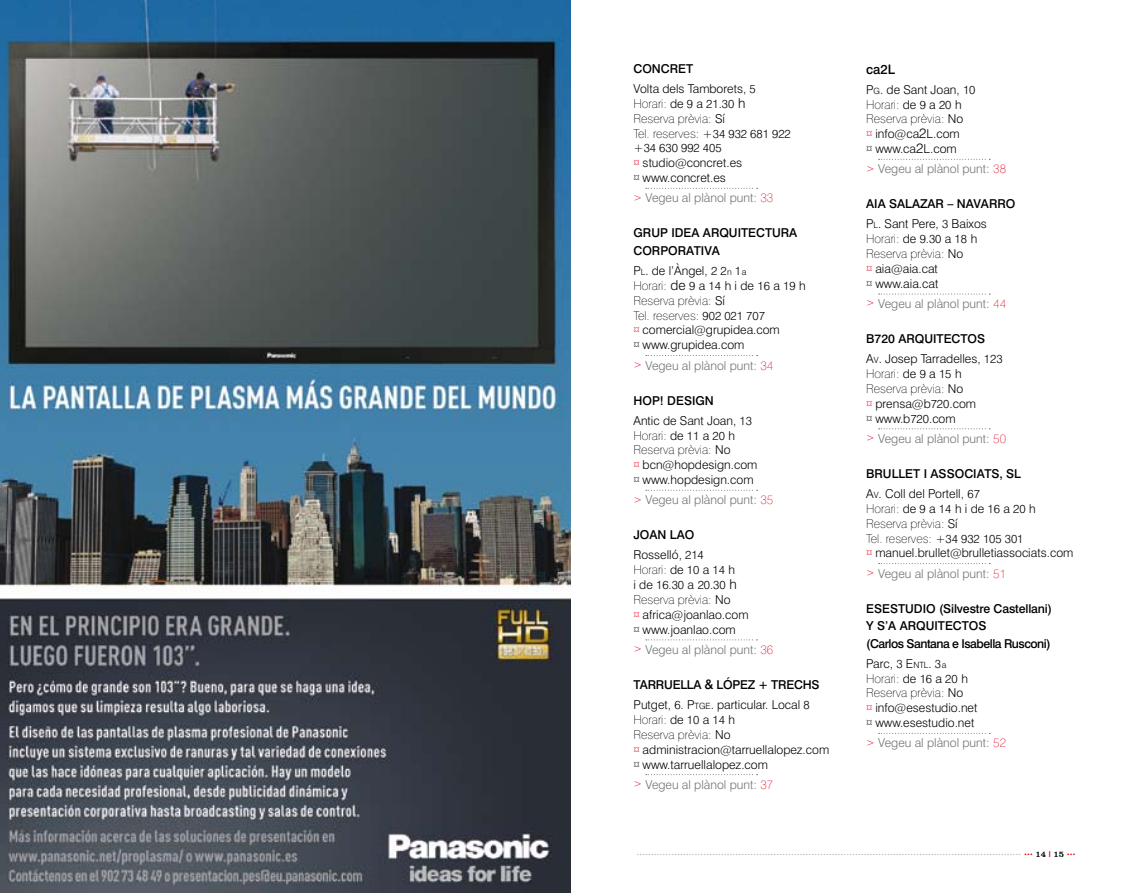
<style>
.page{position:relative;width:1141px;height:893px;background:#fff}
.page>*{position:absolute;margin:0;border:0;box-sizing:border-box;transform-origin:0 0}
.t1{font:500 13.12px "Swiss 721 BT";color:#000}
.t2{font:300 12.25px/14.9px "Swiss 721 BT";color:#000}
.t3{font:300 12.25px "Swiss 721 BT";color:#707173}
.t4{font:500 12.25px "Swiss 721 BT";letter-spacing:-.01em;color:#000}
.t5{font:100 12.25px/14.9px "Swiss 721 BT";color:#000}
.t6{font:500 12.25px/17.5px "Swiss 721 BT";letter-spacing:-.04em;color:#000}
.t7{font:300 11.72px "Swiss 721 BT";color:#000}
.t8{font:8.75px "Clarendon";color:#b1b2b4}
.s1{font-weight:500}
.s2{font-size:11.72px}
.s3{font-weight:300}
.s4{font-weight:300;font-size:11.72px}
.s5{font-weight:300;font-size:13.65px}
.s6{font-size:12.25px}
.s7{font-size:10.5px;color:#e2001a}
.s8{font-size:10.5px}
.s9{font-weight:100;color:#e2001a}
.s10{font-size:8.58px}
.s11{font-size:8.75px}
.s12{font-weight:100}
.s13{font-size:13.65px}
.s14{font-weight:500;font-size:13.12px}
.s15{font-family:"Clarendon BT";font-weight:900;color:#e2001a}
.s16{color:#000}
.s17{font-weight:700;color:#e2001a}
</style>
<div class="page">
<svg style="left:646px;top:188px;width:111px;height:1px"></svg>
<svg style="left:646px;top:355px;width:111px;height:1px"></svg>
<svg style="left:646px;top:490px;width:111px;height:1px"></svg>
<svg style="left:646px;top:639px;width:111px;height:1px"></svg>
<svg style="left:646px;top:774px;width:111px;height:1px"></svg>
<svg style="left:879px;top:159px;width:111px;height:1px"></svg>
<svg style="left:879px;top:294px;width:111px;height:1px"></svg>
<svg style="left:879px;top:428px;width:111px;height:1px"></svg>
<svg style="left:879px;top:563px;width:111px;height:1px"></svg>
<svg style="left:879px;top:733px;width:111px;height:1px"></svg>
<img style="left:0;top:0;width:570px;height:893px">
<p class="t4" style="left:633px;top:61px;width:19px">CONC</p>
<p class="t2" style="left:633px;top:58px;width:124px;line-height:20.1px;text-indent:36px"><span class="s1">RET<br></span>Volta dels Tamborets, <span class="s2">5</span></p>
<p class="t5" style="left:633px;top:96px;width:159px">Horari: <span class="s3">de</span> <span class="s4">9</span> <span class="s3">a</span> <span class="s4">21.30</span> <span class="s5">h<br></span>Reserva prèvia: <span class="s3">Sí<br></span>Tel. reserves: <span class="s3">+</span><span class="s4">34 932 681 922</span></p>
<p class="t7" style="left:633px;top:141px;width:90px"><span class="s6">+</span>34 630 992 405</p>
<p class="t2" style="left:633px;top:155px;width:110px"><span class="s7">¤</span> studio<span class="s2">@</span>concret.es <span class="s8">¤</span> www.concret.es</p>
<p class="t3" style="left:633px;top:191px;width:141px"><span class="s7">&gt;</span> Vegeu al plànol punt: <span class="s9">33</span></p>
<p class="t4" style="left:633px;top:226px;width:104px">GRUP IDEA ARQUITECTU</p>
<p class="t4" style="left:781px;top:226px;width:17px">RA</p>
<p class="t2" style="left:633px;top:240px;width:114px;line-height:20.1px"><span class="s1">CORPORATIVA<br></span>P<span class="s10">l</span>. de l’Àngel, <span class="s2">2 2</span><span class="s11">n</span> <span class="s2">1</span><span class="s11">a</span></p>
<p class="t2" style="left:633px;top:278px;width:174px"><span class="s12">Horari:</span> <span class="s13">de</span> <span class="s2">9</span> a <span class="s2">14</span> h i de <span class="s2">16</span> a <span class="s2">19</span> h<br><span class="s12">Reserva prèvia:</span> Sí<br><span class="s12">Tel. reserves:</span> <span class="s2">902 021 707<br></span><span class="s7">¤</span> comercial<span class="s2">@</span>grupidea.com<br><span class="s8">¤</span> www.grupidea.com</p>
<p class="t3" style="left:633px;top:358px;width:141px"><span class="s7">&gt;</span> Vegeu al plànol punt: <span class="s9">34</span></p>
<p class="t4" style="left:633px;top:393px;width:10px">HOP</p>
<p class="t2" style="left:633px;top:390px;width:120px;line-height:20.1px;text-indent:26px"><span class="s1">! DESIGN<br></span>Antic de Sant Joan, <span class="s2">13</span></p>
<p class="t2" style="left:633px;top:428px;width:125px"><span class="s12">Horari:</span> de <span class="s2">11</span> a <span class="s2">20</span> h<br><span class="s12">Reserva prèvia:</span> No<br><span class="s7">¤</span> bcn<span class="s2">@</span>hopdesign.com <span class="s8">¤</span> www.hopdesign.com</p>
<p class="t3" style="left:633px;top:492px;width:141px"><span class="s7">&gt;</span> Vegeu al plànol punt: <span class="s9">35</span></p>
<p class="t4" style="left:633px;top:527px;width:16px">JOAN</p>
<p class="t2" style="left:633px;top:525px;width:72px;line-height:20.1px;text-indent:36px"><span class="s1">LAO<br></span>Rosselló, <span class="s2">214</span></p>
<p class="t5" style="left:633px;top:562px;width:103px">Horari: <span class="s3">de</span> <span class="s4">10</span> <span class="s3">a</span> <span class="s4">14</span> <span class="s3">h</span></p>
<p class="t7" style="left:633px;top:578px;width:105px"><span class="s6">i de</span> 16.30 <span class="s6">a</span> 20.30 <span class="s13">h</span></p>
<p class="t2" style="left:633px;top:592px;width:117px"><span class="s12">Reserva prèvia:</span> No<br><span class="s7">¤</span> africa<span class="s2">@</span>joanlao.com <span class="s8">¤</span> www.joanlao.com</p>
<p class="t3" style="left:633px;top:642px;width:141px"><span class="s7">&gt;</span> Vegeu al plànol punt: <span class="s9">36</span></p>
<p class="t4" style="left:633px;top:677px;width:39px">TARRUELLA</p>
<p class="t2" style="left:633px;top:674px;width:186px;line-height:20.1px;text-indent:71px"><span class="s14">&amp;</span> <span class="s1">LÓPEZ + TRECHS<br></span>Putget, <span class="s2">6</span>. P<span class="s10">tge</span>. particular. Local <span class="s2">8</span></p>
<p class="t2" style="left:633px;top:712px;width:197px"><span class="s12">Horari:</span> de <span class="s2">10</span> a <span class="s2">14</span> h<br><span class="s12">Reserva prèvia:</span> No<br><span class="s7">¤</span> administracion<span class="s2">@</span>tarruellalopez.com <span class="s8">¤</span> www.tarruellalopez.com</p>
<p class="t3" style="left:633px;top:777px;width:141px"><span class="s7">&gt;</span> Vegeu al plànol punt: <span class="s9">37</span></p>
<p class="t1" style="left:866px;top:61px;width:30px">CA2L</p>
<p class="t2" style="left:866px;top:82px;width:111px">P<span class="s10">g</span>. de Sant Joan, <span class="s2">10<br></span><span class="s12">Horari:</span> de <span class="s2">9</span> a <span class="s2">20</span> h<br><span class="s12">Reserva prèvia:</span> No<br><span class="s7">¤</span> info<span class="s2">@</span>ca<span class="s13">2</span>L.com<br><span class="s8">¤</span> www.ca<span class="s13">2</span>L.com</p>
<p class="t3" style="left:866px;top:161px;width:141px"><span class="s7">&gt;</span> Vegeu al plànol punt: <span class="s9">38</span></p>
<p class="t4" style="left:866px;top:196px;width:109px">AIA SALAZAR – NAVA</p>
<p class="t4" style="left:989px;top:196px;width:26px">RRO</p>
<p class="t2" style="left:866px;top:217px;width:122px">P<span class="s10">l</span>. Sant Pere, <span class="s2">3</span> Baixos<br><span class="s12">Horari:</span> de <span class="s2">9.30</span> a <span class="s2">18</span> h<br><span class="s12">Reserva prèvia:</span> No<br><span class="s7">¤</span> aia<span class="s2">@</span>aia.cat<br><span class="s8">¤</span> www.aia.cat</p>
<p class="t3" style="left:866px;top:296px;width:141px"><span class="s7">&gt;</span> Vegeu al plànol punt: <span class="s9">44</span></p>
<p class="t2" style="left:866px;top:329px;width:138px;line-height:20.1px"><span class="s1">B720 ARQUITECTOS<br></span>A<span class="s10">v</span>. Josep Tarradelles, <span class="s2">123</span></p>
<p class="t2" style="left:866px;top:366px;width:111px"><span class="s12">Horari:</span> de <span class="s2">9</span> a <span class="s2">15</span> h<br><span class="s12">Reserva prèvia:</span> No<br><span class="s7">¤</span> prensa<span class="s2">@</span>b<span class="s2">720</span>.com <span class="s8">¤</span> www.b<span class="s2">720</span>.com</p>
<p class="t3" style="left:866px;top:431px;width:141px"><span class="s7">&gt;</span> Vegeu al plànol punt: <span class="s9">50</span></p>
<p class="t4" style="left:866px;top:466px;width:25px">BRULLET</p>
<p class="t4" style="left:924px;top:466px;width:24px">I ASSOCIATS</p>
<p class="t4" style="left:999px;top:466px;width:23px">, SL</p>
<p class="t2" style="left:866px;top:486px;width:209px">A<span class="s10">v</span>. Coll del Portell, <span class="s2">67<br></span><span class="s12">Horari:</span> de <span class="s2">9</span> a <span class="s2">14</span> h i de <span class="s2">16</span> a <span class="s2">20</span> h<br><span class="s12">Reserva prèvia:</span> Sí<br><span class="s12">Tel. reserves:</span> +<span class="s2">34 932 105 301<br></span><span class="s7">¤</span> manuel.brullet<span class="s2">@</span>brulletiassociats.com</p>
<p class="t3" style="left:866px;top:566px;width:141px"><span class="s7">&gt;</span> Vegeu al plànol punt: <span class="s9">51</span></p>
<p class="t4" style="left:866px;top:601px;width:17px">ESESTUDIO</p>
<p class="t4" style="left:939px;top:601px;width:114px">(SILVESTRE CASTELLANI)</p>
<p class="t6" style="left:866px;top:617px;width:186px">Y S’A ARQUITECTOS<br>(CARLOS SANTANA E ISABELLA RUSCONI)</p>
<p class="t2" style="left:866px;top:656px;width:113px">Parc, <span class="s2">3</span> E<span class="s10">ntl</span>. <span class="s2">3</span><span class="s11">a<br></span><span class="s12">Horari:</span> de <span class="s2">16</span> a <span class="s2">20</span> h<br><span class="s12">Reserva prèvia:</span> No<br><span class="s7">¤</span> info<span class="s2">@</span>esestudio.net <span class="s8">¤</span> www.esestudio.net</p>
<p class="t3" style="left:866px;top:735px;width:141px"><span class="s7">&gt;</span> Vegeu al plànol punt: <span class="s9">52</span></p>
<p class="t8" style="left:636px;top:847px;width:441px">…………………………………………………………………………………………………………………… <span class="s15">…</span> <span class="s16">14</span> <span class="s17">|</span> <span class="s16">15</span> <span class="s15">…</span></p>
</div>
